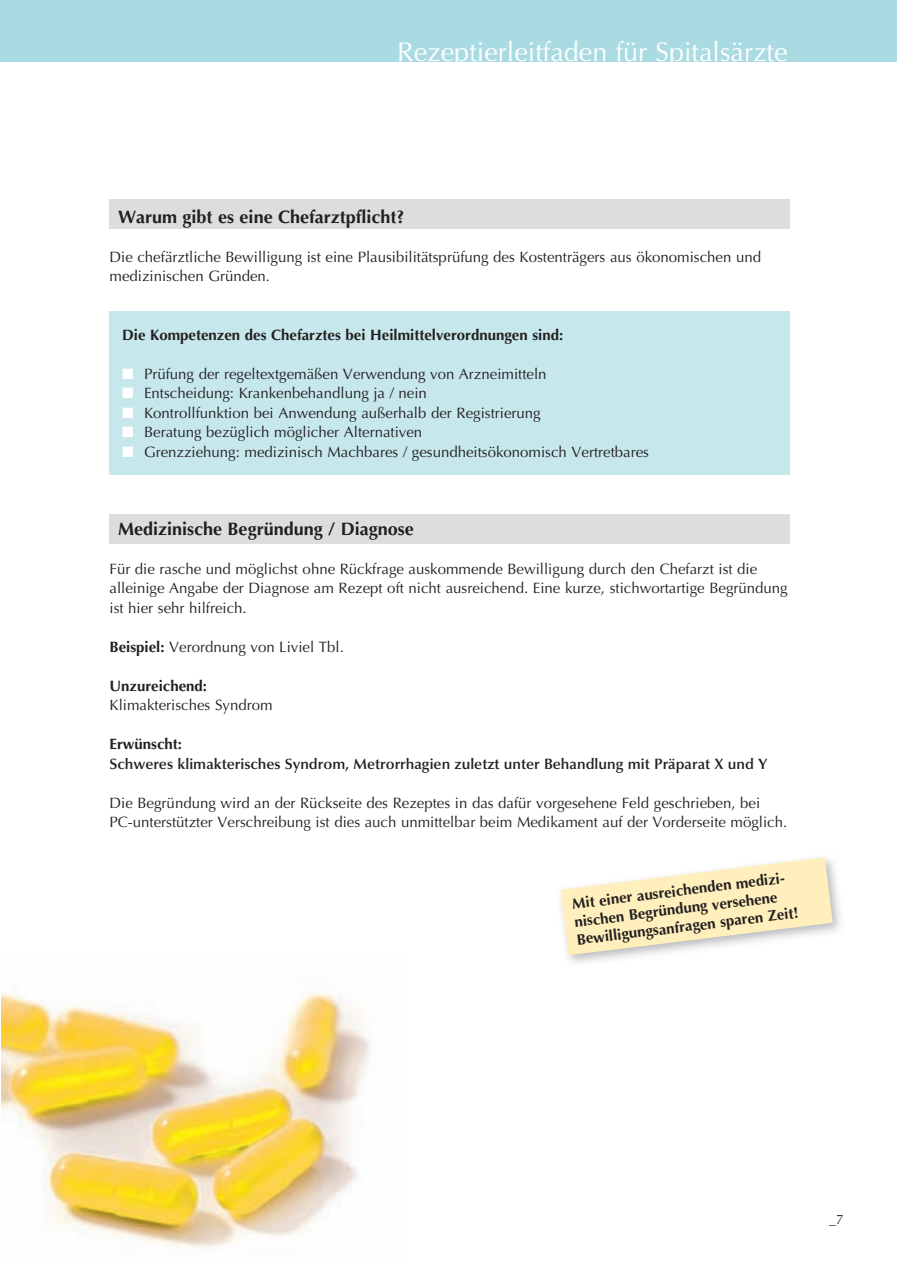
<style>
.page{position:relative;width:897px;height:1267px;background:#fff}
.page>*{position:absolute;margin:0;border:0;box-sizing:border-box;transform-origin:0 0}
.t1{font:27px "Optima LT Std";color:#fff}
.t2{font:700 18px "Optima LT Std";color:#231f20}
.t3{font:15px/19.5px "Optima LT Std";color:#231f20}
.t4{font:700 15px/18px "Optima LT Std";color:#231f20}
.t5{font:600 15px "Optima LT Std";color:#231f20}
.t6{font:13.5px "Optima LT Std";color:#231f20}
.s1{color:#fff}
.s2{font-weight:700}
</style>
<div class="page">
<hr style="left:0;top:0;width:2px;height:61px;background:#aadbe3">
<div style="left:2px;top:0;width:894px;height:61px;background:#aadbe3"></div>
<img style="left:2px;top:991px;width:369px;height:258px">
<div style="left:109px;top:199px;width:681px;height:30px;background:#dcdddf"></div>
<div style="left:109px;top:514px;width:681px;height:30px;background:#dcdddf"></div>
<div style="left:109px;top:311px;width:681px;height:164px;background:#c6e7ec"></div>
<svg style="left:560px;top:857px;width:272px;height:98px"></svg>
<h1 class="t1" style="left:397px;top:36px;width:392px">Rezeptierleitfaden für Spitalsärzte</h1>
<p class="t2" style="left:118px;top:206px;width:288px">Warum gibt es eine Chefarztpflicht?</p>
<p class="t3" style="left:109px;top:247px;width:653px">Die chefärztliche Bewilligung ist eine Plausibilitätsprüfung des Kostenträgers aus ökonomischen und medizinischen Gründen.</p>
<p class="t4" style="left:122px;top:326px;width:442px">Die Kompetenzen des Chefarztes bei Heilmittelverordnungen sind:</p>
<p class="t3" style="left:122px;top:364px;width:425px"><span class="s1">■</span> Prüfung der regeltextgemäßen Verwendung von Arzneimitteln</p>
<p class="t3" style="left:122px;top:383px;width:306px"><span class="s1">■</span> Entscheidung: Krankenbehandlung ja / nein</p>
<p class="t3" style="left:122px;top:403px;width:420px"><span class="s1">■</span> Kontrollfunktion bei Anwendung außerhalb der Registrierung</p>
<p class="t3" style="left:122px;top:422px;width:301px"><span class="s1">■</span> Beratung bezüglich möglicher Alternativen</p>
<p class="t3" style="left:122px;top:442px;width:528px"><span class="s1">■</span> Grenzziehung: medizinisch Machbares / gesundheitsökonomisch Vertretbares</p>
<p class="t2" style="left:118px;top:518px;width:297px">Medizinische Begründung / Diagnose</p>
<p class="t3" style="left:109px;top:559px;width:679px">Für die rasche und möglichst ohne Rückfrage auskommende Bewilligung durch den Chefarzt ist die alleinige Angabe der Diagnose am Rezept oft nicht ausreichend. Eine kurze, stichwortartige Begründung ist hier sehr hilfreich.</p>
<p class="t3" style="left:109px;top:637px;width:236px"><span class="s2">Beispiel:</span> Verordnung von Liviel Tbl.</p>
<p class="t4" style="left:109px;top:677px;width:99px">Unzureichend:</p>
<p class="t3" style="left:109px;top:695px;width:164px">Klimakterisches Syndrom</p>
<p class="t4" style="left:109px;top:735px;width:74px">Erwünscht:</p>
<p class="t5" style="left:109px;top:755px;width:659px">Schweres klimakterisches Syndrom, Metrorrhagien zuletzt unter Behandlung mit Präparat X und Y</p>
<p class="t3" style="left:109px;top:793px;width:679px">Die Begründung wird an der Rückseite des Rezeptes in das dafür vorgesehene Feld geschrieben, bei<br>PC-unterstützter Verschreibung ist dies auch unmittelbar beim Medikament auf der Vorderseite möglich.</p>
<p class="t4" style="left:571px;top:895px;width:225px;rotate:-7deg">Mit einer ausreichenden medizi&shy;nischen Begründung versehene<br>Bewilligungsanfragen sparen Zeit!</p>
<p class="t6" style="left:829px;top:1211px;width:16px">_7</p>
</div>
